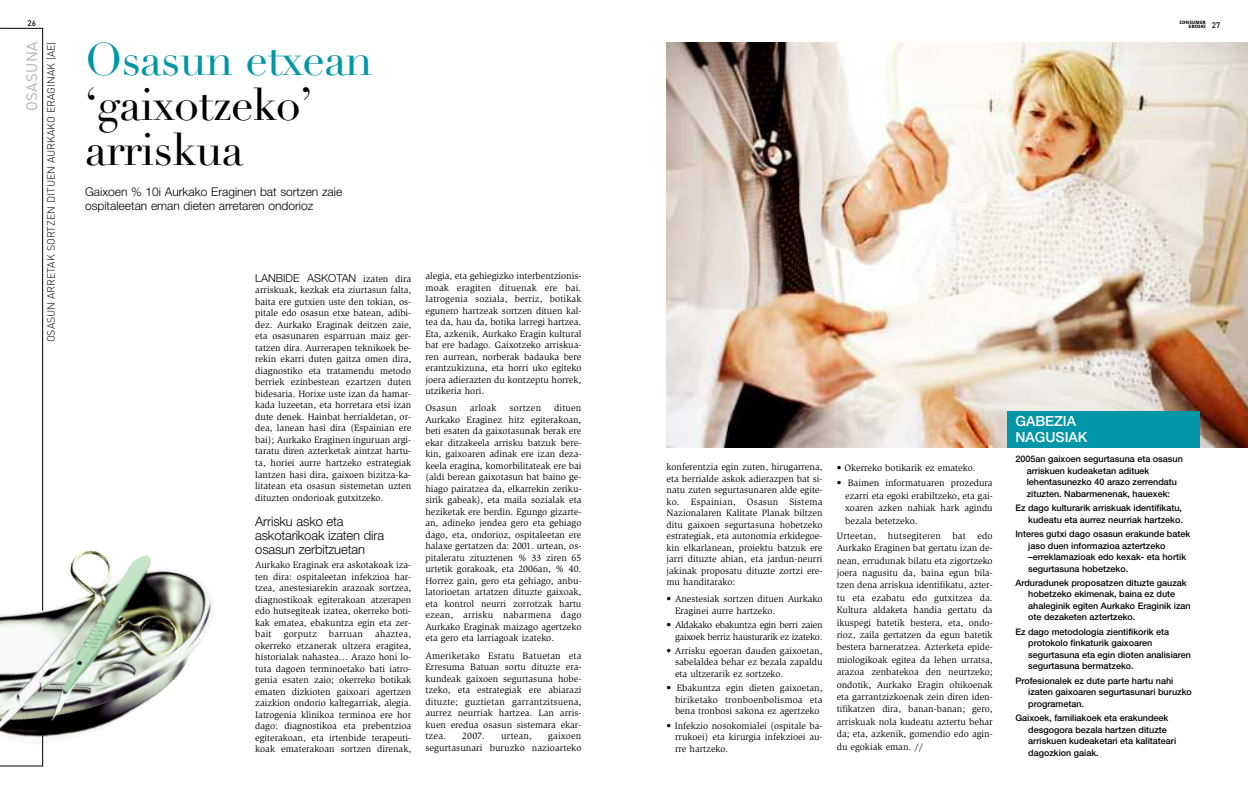
<style>
.page{position:relative;width:1248px;height:794px;background:#fff}
.page>*{position:absolute;margin:0;border:0;box-sizing:border-box;transform-origin:0 0}
.t1{font:45px/45px "Didot LH";letter-spacing:-.015em;color:#000}
.t2{font:45px "Didot LH";letter-spacing:-.015em;color:#0096a7}
.t3{font:15px "DIN";letter-spacing:.03em;color:#b3b3b3}
.t4{font:500 14px/16px "Helvetica Neue";color:#fff}
.t5{font:300 13px/14px "Helvetica Neue";letter-spacing:-.01em;color:#000}
.t6{font:300 12px/14px "Helvetica Neue";color:#000}
.t7{font:300 11px "Helvetica Neue";color:#000}
.t8{font:300 10.5px "DIN";color:#000}
.t9{font:9.5px/11.5px "Slimbach";color:#000;text-align:justify}
.t10{font:9.5px/11.5px "Slimbach";letter-spacing:-.025em;color:#000;text-align:right}
.t11{font:9.5px "Slimbach";letter-spacing:.02em;color:#000}
.t12{font:500 9px/11.5px "Helvetica Neue";color:#000}
.t13{font:500 8px "DIN";color:#000}
.t14{font:500 4.6px/4.3px "Formata";letter-spacing:.035em;color:#000}
.s1{font-family:"Slimbach";font-weight:400;font-size:9.5px}
.s2{font-family:"DIN";font-size:8px}
</style>
<div class="page">
<img style="left:666px;top:43px;width:581px;height:404px">
<div style="left:1006px;top:411px;width:193px;height:37px;background:#0096a7"></div>
<img style="left:0;top:548px;width:212px;height:199px">
<svg style="left:0;top:28px;width:43px;height:583px"></svg>
<svg style="left:0;top:735px;width:43px;height:31px"></svg>
<p class="t13" style="left:28px;top:18px;width:10px">26</p>
<h2 class="t3" style="left:23px;top:111px;width:71px;rotate:-90deg">OSASUNA</h2>
<h1 class="t2" style="left:85px;top:43px;width:289px">Osasun etxean</h1>
<p class="t8" style="left:45px;top:342px;width:302px;rotate:-90deg">OSASUN ARRETAK SORTZEN DITUEN AURKAKO ERAGINAK (AE)</p>
<h1 class="t1" style="left:85px;top:88px;width:229px">‘gaixotzeko’ arriskua</h1>
<p class="t6" style="left:85px;top:184px;width:259px">Gaixoen % 10i Aurkako Eraginen bat sortzen zaie ospitaleetan eman dieten arretaren ondorioz</p>
<p class="t7" style="left:255px;top:271px;width:157px">LANBIDE ASKOTAN <span class="s1">izaten dira</span></p>
<p class="t9" style="left:255px;top:285px;width:157px">arriskuak, kezkak eta ziurtasun falta, baita ere gutxien uste den tokian, os&shy;pitale edo osasun etxe batean, adibi&shy;dez. Aurkako Eraginak deitzen zaie, eta osasunaren esparruan maiz ger&shy;tatzen dira. Aurrerapen teknikoek be&shy;rekin ekarri duten gaitza omen dira, diagnostiko eta tratamendu metodo berriek ezinbestean ezartzen duten bidesaria. Horixe uste izan da hamar&shy;kada luzeetan, eta horretara etsi izan dute denek. Hainbat herrialdetan, or&shy;dea, lanean hasi dira (Espainian ere bai); Aurkako Eraginen inguruan argi&shy;taratu diren azterketak aintzat hartu&shy;ta, horiei aurre hartzeko estrategiak lantzen hasi dira, gaixoen bizitza-ka&shy;litatean eta osasun sistemetan uzten dituzten ondorioak gutxitzeko.</p>
<h3 class="t5" style="left:255px;top:514px;width:130px">Arrisku asko eta askotarikoak izaten dira osasun zerbitzuetan</h3>
<p class="t9" style="left:255px;top:560px;width:157px">Aurkako Eraginak era askotakoak iza&shy;ten dira: ospitaleetan infekzioa har&shy;tzea, anestesiarekin arazoak sortzea, diagnostikoak egiterakoan atzerapen edo hutsegiteak izatea, okerreko boti&shy;kak ematea, ebakuntza egin eta zer&shy;bait</p>
<p class="t9" style="left:255px;top:629px;width:157px;text-indent:120px">ahaztea, okerreko etzanerak ultzera eragitea, historialak nahastea… Arazo honi lo&shy;tuta dagoen terminoetako bati iatro&shy;genia esaten zaio; okerreko botikak ematen dizkioten gaixoari agertzen zaizkion ondorio kaltegarriak, alegia.<br>Iatrogenia klinikoa terminoa ere hor dago: diagnostikoa eta prebentzioa egiterakoan, eta irtenbide terapeuti&shy;koak ematerakoan sortzen direnak,</p>
<p class="t11" style="left:284px;top:630px;width:35px">gorputz</p>
<p class="t11" style="left:329px;top:630px;width:35px">barruan</p>
<p class="t9" style="left:425px;top:271px;width:157px">alegia, eta gehiegizko interbentzionis&shy;moak eragiten dituenak ere bai.<br>Iatrogenia soziala, berriz, botikak egunero hartzeak sortzen dituen kal&shy;tea da, hau da, botika larregi hartzea.<br>Eta, azkenik, Aurkako Eragin kultural bat ere badago. Gaixotzeko arriskua&shy;ren aurrean, norberak badauka bere erantzukizuna, eta horri uko egiteko joera adierazten du kontzeptu horrek, utzikeria hori.</p>
<p class="t9" style="left:425px;top:403px;width:33px">Osasun</p>
<p class="t9" style="left:470px;top:403px;width:28px">arloak</p>
<p class="t11" style="left:509px;top:404px;width:33px">sortzen</p>
<p class="t9" style="left:425px;top:403px;width:157px;text-indent:129px">dituen Aurkako Eraginez hitz egiterakoan, beti esaten da gaixotasunak berak ere ekar ditzakeela arrisku batzuk bere&shy;kin, gaixoaren adinak ere izan deza&shy;keela eragina, komorbilitateak ere bai (aldi berean gaixotasun bat baino ge&shy;hiago pairatzea da, elkarrekin zeriku&shy;sirik gabeak), eta maila sozialak eta heziketak ere berdin. Egungo gizarte&shy;an, adineko jendea gero eta gehiago dago, eta, ondorioz, ospitaleetan ere halaxe gertatzen da: 2001. urtean, os&shy;pitaleratu zituztenen % 33 ziren 65 urtetik gorakoak, eta 2006an, % 40.<br>Horrez gain, gero eta gehiago, anbu&shy;latorioetan artatzen dituzte gaixoak, eta kontrol neurri zorrotzak hartu ezean, arrisku nabarmena dago Aurkako Eraginak maizago agertzeko eta gero eta larriagoak izateko.</p>
<p class="t9" style="left:425px;top:650px;width:157px">Ameriketako Estatu Batuetan eta Erresuma Batuan sortu dituzte era&shy;kundeak gaixoen segurtasuna hobe&shy;tzeko, eta estrategiak ere abiarazi dituzte; guztietan garrantzitsuena, aurrez neurriak hartzea. Lan arris&shy;kuen eredua osasun sistemara ekar&shy;tzea.</p>
<p class="t9" style="left:425px;top:731px;width:157px;text-align:right">gaixoen<br>segurtasunari buruzko nazioarteko</p>
<p class="t9" style="left:462px;top:731px;width:24px">2007.</p>
<p class="t9" style="left:501px;top:731px;width:32px">urtean,</p>
<p class="t14" style="left:1188px;top:21px;width:33px;text-indent:-10px">CONSUMER<br>EROSKI <span class="s2">27</span></p>
<p class="t9" style="left:666px;top:462px;width:157px">konferentzia egin zuten, hirugarrena, eta herrialde askok adierazpen bat si&shy;natu zuten segurtasunaren alde egite&shy;ko. Espainian, Osasun Sistema Nazionalaren Kalitate Planak biltzen ditu gaixoen segurtasuna hobetzeko estrategiak, eta autonomia erkidegoe&shy;kin elkarlanean, proiektu batzuk ere jarri dituzte abian, eta jardun-neurri jakinak proposatu dituzte zortzi ere&shy;mu handitarako:</p>
<p class="t9" style="left:675px;top:594px;width:149px;text-indent:-9px">• Anestesiak sortzen dituen Aurkako<br>Eraginei aurre hartzeko.</p>
<p class="t10" style="left:666px;top:620px;width:157px">• Aldakako ebakuntza egin berri zaien gaixoek berriz hausturarik ez izateko.</p>
<p class="t9" style="left:675px;top:645px;width:149px;text-indent:-9px">• Arrisku egoeran dauden gaixoetan, sabelaldea behar ez bezala zapaldu eta ultzerarik ez sortzeko.</p>
<p class="t9" style="left:675px;top:683px;width:149px;text-indent:-9px">• Ebakuntza egin dieten gaixoetan, biriketako tronboenbolismoa eta bena tronbosi sakona ez agertzeko</p>
<p class="t9" style="left:675px;top:720px;width:149px;text-indent:-9px">• Infekzio nosokomialei (ospitale ba&shy;rrukoei) eta kirurgia infekzioei au&shy;rre hartzeko.</p>
<p class="t9" style="left:836px;top:463px;width:140px">• Okerreko botikarik ez emateko.</p>
<p class="t9" style="left:845px;top:477px;width:149px;line-height:12.4px;text-indent:-9px">• Baimen informatuaren prozedura ezarri eta egoki erabiltzeko, eta gai&shy;xoaren azken nahiak hark agindu bezala betetzeko.</p>
<p class="t9" style="left:836px;top:530px;width:157px;line-height:12.4px">Urteetan, hutsegiteren bat edo Aurkako Eraginen bat gertatu izan de&shy;nean, errudunak bilatu eta zigortzeko joera nagusitu da, baina egun bila&shy;tzen dena arriskua identifikatu, azter&shy;tu eta ezabatu edo gutxitzea da.<br>Kultura aldaketa handia gertatu da ikuspegi batetik bestera, eta, ondo&shy;rioz, zaila gertatzen da egun batetik bestera barneratzea. Azterketa epide&shy;miologikoak egitea da lehen urratsa, arazoa zenbatekoa den neurtzeko; ondotik, Aurkako Eragin ohikoenak eta garrantzizkoenak zein diren iden&shy;tifikatzen dira, banan-banan; gero, arriskuak nola kudeatu aztertu behar da; eta, azkenik, gomendio edo agin&shy;du egokiak eman. //</p>
<h3 class="t4" style="left:1015px;top:415px;width:74px">GABEZIA<br>NAGUSIAK</h3>
<p class="t12" style="left:1026px;top:454px;width:158px;text-indent:-11px">2005an gaixoen segurtasuna eta osasun arriskuen kudeaketan adituek lehentasunezko 40 arazo zerrendatu zituzten. Nabarmenenak, hauexek:</p>
<p class="t12" style="left:1015px;top:503px;width:169px;text-align:right">Ez dago kulturarik arriskuak identifikatu, kudeatu eta aurrez neurriak hartzeko.</p>
<p class="t12" style="left:1028px;top:529px;width:163px;text-indent:-13px">Interes gutxi dago osasun erakunde batek jaso duen informazioa aztertzeko –erreklamazioak edo kexak- eta hortik segurtasuna hobetzeko.</p>
<p class="t12" style="left:1028px;top:578px;width:164px;text-indent:-13px">Arduradunek proposatzen dituzte gauzak hobetzeko ekimenak, baina ez dute ahaleginik egiten Aurkako Eraginik izan ote dezaketen aztertzeko.</p>
<p class="t12" style="left:1028px;top:626px;width:164px;text-indent:-13px">Ez dago metodologia zientifikorik eta protokolo finkaturik gaixoaren segurtasuna eta egin dioten analisiaren segurtasuna bermatzeko.</p>
<p class="t12" style="left:1028px;top:675px;width:165px;text-indent:-13px">Profesionalek ez dute parte hartu nahi izaten gaixoaren segurtasunari buruzko programetan.</p>
<p class="t12" style="left:1028px;top:713px;width:150px;text-indent:-13px">Gaixoek, familiakoek eta erakundeek desgogora bezala hartzen dituzte arriskuen kudeaketari eta kalitateari dagozkion gaiak.</p>
</div>
